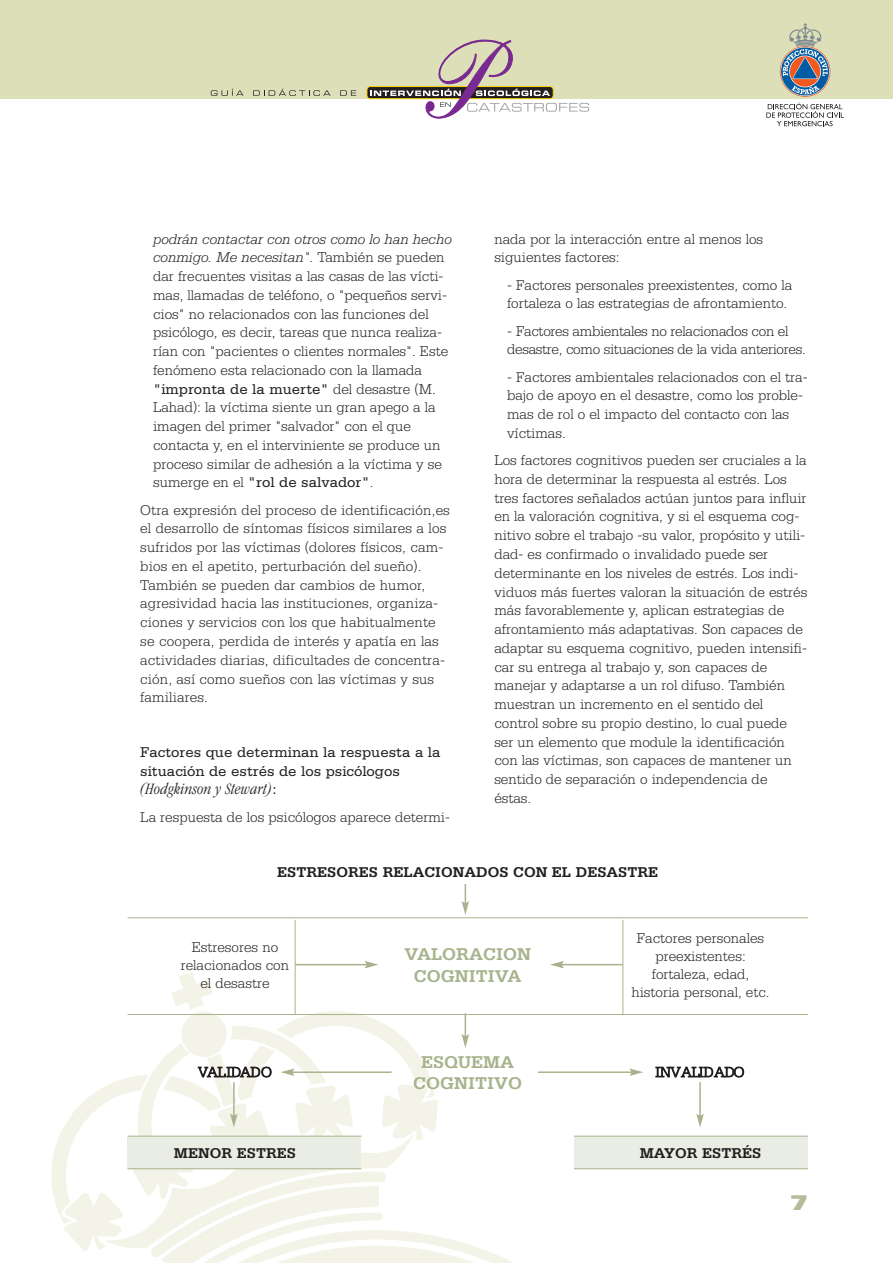
<style>
.page{position:relative;width:893px;height:1263px;background:#fff}
.page>*{position:absolute;margin:0;border:0;box-sizing:border-box;transform-origin:0 0}
.t1{font:900 expanded 21px "Univers";color:#b4bd9a}
.t2{font:700 18px/21.6px "Serifa";color:#a7b38c;text-align:center}
.t3{font:italic 300 condensed 16.5px "Garamond IT Cby BT";color:#231f20}
.t4{font:300 15px/18.8px "Serifa";color:#231f20}
.t5{font:300 15px/18.8px "Serifa";letter-spacing:-.02em;color:#231f20}
.t6{font:15px/18.8px "Serifa";color:#231f20}
.t7{font:700 15px "Serifa";color:#231f20}
.s1{font-style:italic}
.s2{font-weight:400}
.s3{font-family:"Serifa";font-weight:400;font-style:normal;font-stretch:normal;font-size:15px}
</style>
<div class="page">
<div style="left:0;top:0;width:893px;height:99px;background:#dddfb8"></div>
<svg style="left:51px;top:1136px;width:463px;height:127px"></svg>
<svg style="left:60px;top:972px;width:378px;height:164px"></svg>
<svg style="left:780px;top:46px;width:50px;height:51px"></svg>
<svg style="left:781px;top:47px;width:49px;height:49px"></svg>
<div style="left:781px;top:47px;width:48px;height:48px;background:#015ca3;border-radius:50%"></div>
<svg style="left:789px;top:56px;width:32px;height:31px"></svg>
<svg style="left:790px;top:56px;width:30px;height:31px"></svg>
<svg style="left:791px;top:86px;width:29px;height:8px"></svg>
<svg style="left:783px;top:23px;width:45px;height:56px"></svg>
<svg style="left:766px;top:103px;width:78px;height:23px"></svg>
<svg style="left:211px;top:89px;width:33px;height:7px"></svg>
<svg style="left:253px;top:89px;width:78px;height:7px"></svg>
<svg style="left:340px;top:90px;width:16px;height:6px"></svg>
<svg style="left:370px;top:40px;width:219px;height:79px"></svg>
<hr style="left:128px;top:917px;width:680px;height:1px;background:#a7b38c">
<hr style="left:128px;top:1014px;width:680px;height:1px;background:#a7b38c">
<svg style="left:462px;top:884px;width:7px;height:31px"></svg>
<hr style="left:295px;top:920px;width:1px;height:94px;background:#a7b38c">
<hr style="left:623px;top:920px;width:1px;height:94px;background:#a7b38c">
<hr style="left:233px;top:1082px;width:2px;height:34px;background:#a7b38c">
<svg style="left:230px;top:1114px;width:8px;height:13px"></svg>
<hr style="left:699px;top:1082px;width:2px;height:34px;background:#a7b38c">
<svg style="left:696px;top:1114px;width:8px;height:13px"></svg>
<svg style="left:462px;top:1013px;width:7px;height:35px"></svg>
<hr style="left:295px;top:964px;width:72px;height:1px;background:#a7b38c">
<svg style="left:365px;top:961px;width:13px;height:7px"></svg>
<hr style="left:561px;top:964px;width:61px;height:1px;background:#a7b38c">
<svg style="left:550px;top:961px;width:14px;height:7px"></svg>
<hr style="left:292px;top:1071px;width:100px;height:2px;background:#a7b38c">
<svg style="left:281px;top:1068px;width:14px;height:8px"></svg>
<hr style="left:538px;top:1071px;width:94px;height:2px;background:#a7b38c">
<svg style="left:629px;top:1068px;width:14px;height:8px"></svg>
<div style="left:128px;top:1136px;width:233px;height:33px;background:#eaede3"></div>
<hr style="left:128px;top:1136px;width:233px;height:1px;background:#a7b38c">
<hr style="left:128px;top:1168px;width:233px;height:1px;background:#a7b38c">
<div style="left:574px;top:1136px;width:233px;height:33px;background:#eaede3"></div>
<hr style="left:574px;top:1136px;width:234px;height:1px;background:#a7b38c">
<hr style="left:574px;top:1168px;width:234px;height:1px;background:#a7b38c">
<p class="t4" style="left:153px;top:231px;width:300px"><span class="s1">podrán contactar con otros como lo han hecho conmigo. Me necesitan"</span>. También se pueden dar frecuentes visitas a las casas de las vícti&shy;mas, llamadas de teléfono, o "pequeños servi&shy;cios" no relacionados con las funciones del psicólogo, es decir, tareas que nunca realiza&shy;rían con "pacientes o clientes normales". Este fenómeno esta relacionado con la llamada <span class="s2">"impronta de la muerte"</span> del desastre (M.<br>Lahad): la víctima siente un gran apego a la imagen del primer "salvador" con el que contacta y, en el interviniente se produce un proceso similar de adhesión a la víctima y se sumerge en el <span class="s2">"rol de salvador"</span>.</p>
<p class="t4" style="left:140px;top:502px;width:311px">Otra expresión del proceso de identificación,es el desarrollo de síntomas físicos similares a los sufridos por las víctimas (dolores físicos, cam&shy;bios en el apetito, perturbación del sueño).<br>También se pueden dar cambios de humor, agresividad hacia las instituciones, organiza&shy;ciones y servicios con los que habitualmente se coopera, perdida de interés y apatía en las actividades diarias, dificultades de concentra&shy;ción, así como sueños con las víctimas y sus familiares.</p>
<p class="t6" style="left:140px;top:744px;width:302px">Factores que determinan la respuesta a la situación de estrés de los psicólogos</p>
<p class="t3" style="left:140px;top:784px;width:138px">(Hodgkinson y Stewart)<span class="s3">:</span></p>
<p class="t4" style="left:140px;top:808px;width:311px">La respuesta de los psicólogos aparece determi-</p>
<p class="t4" style="left:494px;top:231px;width:270px">nada por la interacción entre al menos los siguientes factores:</p>
<p class="t4" style="left:507px;top:277px;width:287px">- Factores personales preexistentes, como la fortaleza o las estrategias de afrontamiento.</p>
<p class="t5" style="left:507px;top:323px;width:300px">- Factores ambientales no relacionados con el desastre, como situaciones de la vida anteriores.</p>
<p class="t4" style="left:507px;top:369px;width:302px">- Factores ambientales relacionados con el tra&shy;bajo de apoyo en el desastre, como los proble&shy;mas de rol o el impacto del contacto con las víctimas.</p>
<p class="t4" style="left:494px;top:452px;width:315px">Los factores cognitivos pueden ser cruciales a la hora de determinar la respuesta al estrés. Los tres factores señalados actúan juntos para influir en la valoración cognitiva, y si el esquema cog&shy;nitivo sobre el trabajo -su valor, propósito y utili&shy;dad- es confirmado o invalidado puede ser determinante en los niveles de estrés. Los indi&shy;viduos más fuertes valoran la situación de estrés más favorablemente y, aplican estrategias de afrontamiento más adaptativas. Son capaces de adaptar su esquema cognitivo, pueden intensifi&shy;car su entrega al trabajo y, son capaces de manejar y adaptarse a un rol difuso. También muestran un incremento en el sentido del control sobre su propio destino, lo cual puede ser un elemento que module la identificación con las víctimas, son capaces de mantener un sentido de separación o independencia de éstas.</p>
<p class="t7" style="left:277px;top:867px;width:382px">ESTRESORES RELACIONADOS CON EL DESASTRE</p>
<p class="t4" style="left:181px;top:940px;width:110px;line-height:18px;text-align:center">Estresores no relacionados con el desastre</p>
<p class="t2" style="left:404px;top:945px;width:128px">VALORACION<br>COGNITIVA</p>
<p class="t4" style="left:631px;top:931px;width:140px;line-height:18px;text-align:center">Factores personales preexistentes: fortaleza, edad, historia personal, etc.</p>
<p class="t5" style="left:198px;top:1064px;width:75px">VALIDADO</p>
<p class="t7" style="left:174px;top:1148px;width:124px">MENOR ESTRES</p>
<p class="t2" style="left:413px;top:1053px;width:110px">ESQUEMA<br>COGNITIVO</p>
<p class="t5" style="left:656px;top:1064px;width:90px">INVALIDADO</p>
<p class="t7" style="left:640px;top:1148px;width:123px">MAYOR ESTRÉS</p>
<h1 class="t1" style="left:790px;top:1195px;width:19px">7</h1>
</div>
